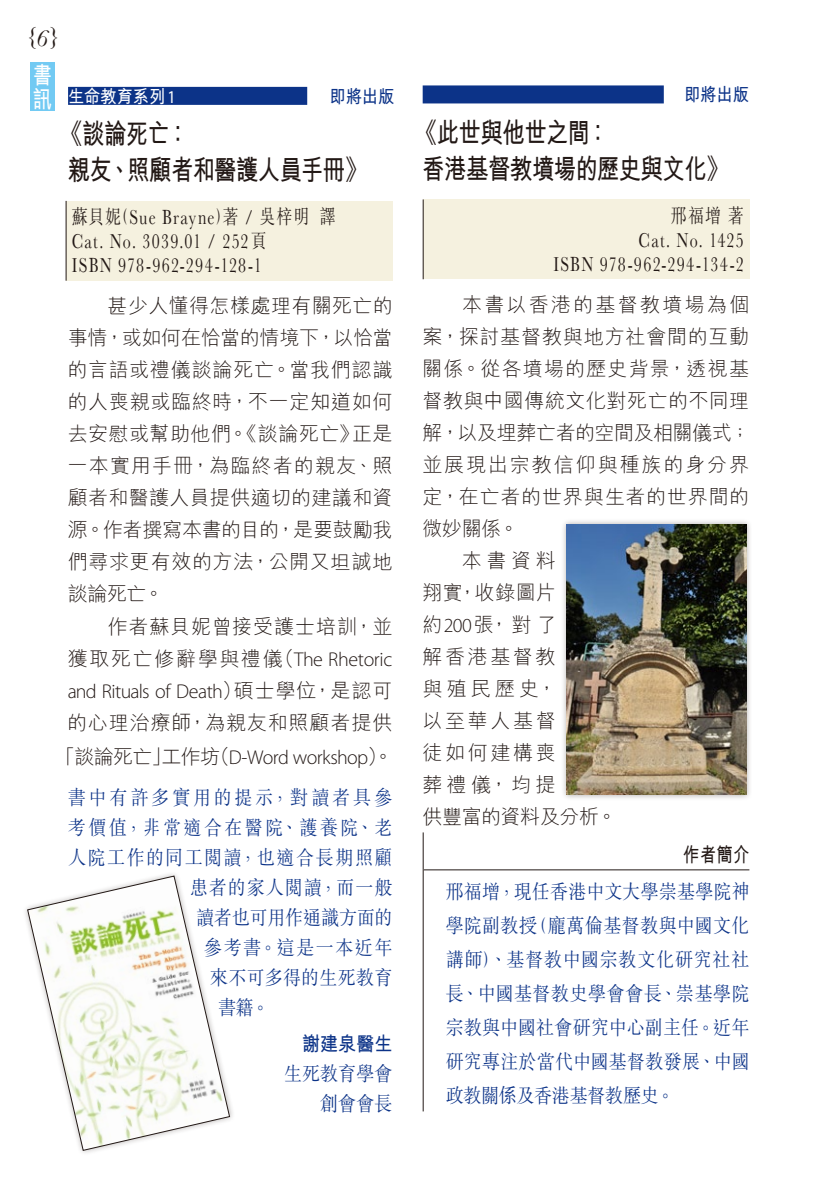
<style>
.page{position:relative;width:817px;height:1180px;background:#fff}
.page>*{position:absolute;margin:0;border:0;box-sizing:border-box;transform-origin:0 0}
.t1{font:700 28px/36px "M Hei HK";letter-spacing:-.025em;color:#221815;scale:.8 1}
.t2{font:italic 24px "Baskerville";color:#221815}
.t3{font:700 24px/24px "M Hei HK";color:#fff;scale:.8 1}
.t4{font:21px/24px "Baskerville";letter-spacing:.075em;color:#221815;scale:.76 1}
.t5{font:300 20px/32px "M Hei HK";letter-spacing:.04em;color:#221815;text-align:justify}
.t6{font:300 20px/34px "M Sung HK";letter-spacing:.015em;color:#0c3388;text-align:right;scale:.9 1}
.t7{font:300 20px "Myriad Pro";letter-spacing:-.03em;color:#221815}
.t8{font:300 20px "M Sung HK";letter-spacing:.06em;color:#221815;scale:.8 1}
.t9{font:300 20px "M Sung HK";letter-spacing:.135em;color:#0c3388;scale:.9 1}
.t10{font:300 20px "M Sung HK";letter-spacing:.08em;color:#0c3388;scale:.9 1}
.t11{font:300 20px "M Hei HK";letter-spacing:-.025em;color:#221815}
.t12{font:300 20px "M Sung HK";letter-spacing:.165em;color:#0c3388;scale:.9 1}
.t13{font:300 20px "M Hei HK";letter-spacing:.06em;color:#221815}
.t14{font:300 20px "M Hei HK";letter-spacing:.095em;color:#221815}
.t15{font:300 20px "M Hei HK";letter-spacing:.11em;color:#221815}
.t16{font:300 20px "M Sung HK";letter-spacing:.05em;color:#0c3388;scale:.9 1}
.t17{font:300 20px "M Sung HK";letter-spacing:-.005em;color:#0c3388;scale:.9 1}
.t18{font:300 20px "M Sung HK";letter-spacing:.085em;color:#0c3388;scale:.9 1}
.t19{font:300 20px "M Hei HK";letter-spacing:-.02em;color:#221815}
.t20{font:700 20px "M Hei HK";color:#0c3388;scale:.9 1}
.t21{font:700 20px "M Hei HK";color:#221815;scale:.8 1}
.t22{font:700 18px "M Hei HK";color:#0c3388;scale:.9 1}
.t23{font:700 18px "M Hei HK";color:#fff;scale:.9 1}
.s1{font-family:"Myriad Pro";font-weight:400}
.s2{font-family:"Baskerville";font-weight:400;font-size:21px}
.s3{font-family:"M Sung HK";font-weight:300;font-size:20px}
.s4{font-family:"Myriad Pro"}
.s5{font-family:"M Hei HK"}
</style>
<div class="page">
<div style="left:30px;top:62px;width:25px;height:49px;background:#72caf3"></div>
<div style="left:68px;top:87px;width:239px;height:18px;background:#0c3388"></div>
<div style="left:66px;top:201px;width:326px;height:80px;background:#f5f1df"></div>
<hr style="left:66px;top:201px;width:1px;height:80px;background:#221815">
<div style="left:422px;top:85px;width:241px;height:18px;background:#0c3388"></div>
<div style="left:423px;top:199px;width:326px;height:80px;background:#f5f1df"></div>
<hr style="left:422px;top:199px;width:1px;height:80px;background:#221815">
<hr style="left:423px;top:869px;width:326px;height:1px;background:#221815">
<hr style="left:422px;top:832px;width:1px;height:37px;background:#221815">
<hr style="left:422px;top:869px;width:1px;height:242px;background:#221815">
<svg style="left:27px;top:875px;width:203px;height:275px"></svg>
<div style="left:561px;top:518px;width:190px;height:282px;background:#221815;opacity:.35"></div>
<img style="left:566px;top:524px;width:180px;height:270px">
<p class="t2" style="left:26px;top:21px;width:34px">{6}</p>
<p class="t3" style="left:33px;top:61px;width:25px">書訊</p>
<p class="t23" style="left:68px;top:83px;width:121px">生命教育系列<span class="s1">1</span></p>
<p class="t22" style="left:329px;top:83px;width:73px">即將出版</p>
<h1 class="t1" style="left:60px;top:114px;width:385px">《談論死亡：<br>親友、照顧者和醫護人員手冊》</h1>
<p class="t8" style="left:72px;top:203px;width:331px">蘇貝妮（<span class="s2">Sue Brayne</span>）著 <span class="s2">/</span> 吳梓明 譯</p>
<p class="t4" style="left:72px;top:229px;width:258px">Cat. No. 3039.01 / 252<span class="s3">頁<br></span>ISBN 978-962-294-128-1</p>
<p class="t5" style="left:68px;top:289px;width:326px;text-indent:40px">甚少人懂得怎樣處理有關死亡的事情，或如何在恰當的情境下，以恰當的言語或禮儀談論死亡。當我們認識的人喪親或臨終時，不一定知道如何去安慰或幫助他們。《談論死亡》正是一本實用手冊，為臨終者的親友、照顧者和醫護人員提供適切的建議和資源。作者撰寫本書的目的，是要鼓勵我們尋求更有效的方法，公開又坦誠地談論死亡。</p>
<p class="t5" style="left:68px;top:609px;width:326px;text-align:right">作者蘇貝妮曾接受護士培訓，並<br>獲取死亡修辭學與禮儀（<span class="s4">The Rhetoric</span></p>
<p class="t7" style="left:68px;top:678px;width:326px">and Rituals of Death<span class="s5">）碩士學位，是認可</span></p>
<p class="t5" style="left:67px;top:705px;width:327px">的心理治療師，為親友和照顧者提供</p>
<p class="t7" style="left:55px;top:744px;width:339px"><span class="s5">「談論死亡」工作坊（</span>D-Word workshop<span class="s5">）。</span></p>
<p class="t12" style="left:68px;top:783px;width:362px">書中有許多實用的提示，對讀者具參</p>
<p class="t9" style="left:68px;top:813px;width:362px">考價值，非常適合在醫院、護養院、老</p>
<p class="t10" style="left:68px;top:843px;width:362px">人院工作的同工閱讀，也適合長期照顧</p>
<p class="t16" style="left:190px;top:873px;width:226px">患者的家人閱讀，而一般</p>
<p class="t17" style="left:196px;top:903px;width:220px">讀者也可用作通識方面的</p>
<p class="t18" style="left:204px;top:933px;width:211px">參考書。這是一本近年</p>
<p class="t6" style="left:210px;top:959px;width:204px">來不可多得的生死教育</p>
<p class="t6" style="left:218px;top:989px;width:59px">書籍。</p>
<p class="t20" style="left:302px;top:1028px;width:101px">謝建泉醫生</p>
<p class="t6" style="left:284px;top:1057px;width:122px;line-height:30px">生死教育學會創會會長</p>
<p class="t22" style="left:684px;top:81px;width:73px">即將出版</p>
<h1 class="t1" style="left:415px;top:112px;width:394px">《此世與他世之間：<br>香港基督教墳場的歷史與文化》</h1>
<p class="t8" style="left:670px;top:201px;width:93px">邢福增著</p>
<p class="t4" style="left:553px;top:228px;width:252px;text-align:right">Cat. No. 1425<br>ISBN 978-962-294-134-2</p>
<p class="t15" style="left:462px;top:290px;width:288px">本書以香港的基督教墳場為個</p>
<p class="t5" style="left:422px;top:320px;width:328px">案，探討基督教與地方社會間的互動</p>
<p class="t13" style="left:422px;top:354px;width:328px">關係。從各墳場的歷史背景，透視基</p>
<p class="t5" style="left:422px;top:384px;width:328px">督教與中國傳統文化對死亡的不同理</p>
<p class="t11" style="left:422px;top:418px;width:329px">解，以及埋葬亡者的空間及相關儀式；</p>
<p class="t14" style="left:422px;top:450px;width:328px">並展現出宗教信仰與種族的身分界</p>
<p class="t5" style="left:422px;top:480px;width:328px">定，在亡者的世界與生者的世界間的</p>
<p class="t5" style="left:422px;top:512px;width:98px">微妙關係。</p>
<p class="t5" style="left:462px;top:544px;width:95px">本書資料</p>
<p class="t5" style="left:422px;top:576px;width:136px">翔實，收錄圖片</p>
<p class="t5" style="left:422px;top:608px;width:136px">約<span class="s4">200</span>張，對了</p>
<p class="t5" style="left:422px;top:640px;width:134px">解香港基督教</p>
<p class="t5" style="left:422px;top:672px;width:136px">與殖民歷史，</p>
<p class="t5" style="left:422px;top:704px;width:135px">以至華人基督</p>
<p class="t5" style="left:422px;top:736px;width:134px">徒如何建構喪</p>
<p class="t5" style="left:422px;top:768px;width:135px">葬禮儀，均提</p>
<p class="t19" style="left:422px;top:802px;width:196px">供豐富的資料及分析。</p>
<p class="t21" style="left:683px;top:839px;width:84px">作者簡介</p>
<p class="t6" style="left:445px;top:873px;width:339px;text-align:justify">邢福增，現任香港中文大學崇基學院神學院副教授（龐萬倫基督教與中國文化講師）、基督教中國宗教文化研究社社長、中國基督教史學會會長、崇基學院宗教與中國社會研究中心副主任。近年研究專注於當代中國基督教發展、中國政教關係及香港基督教歷史。</p>
</div>
